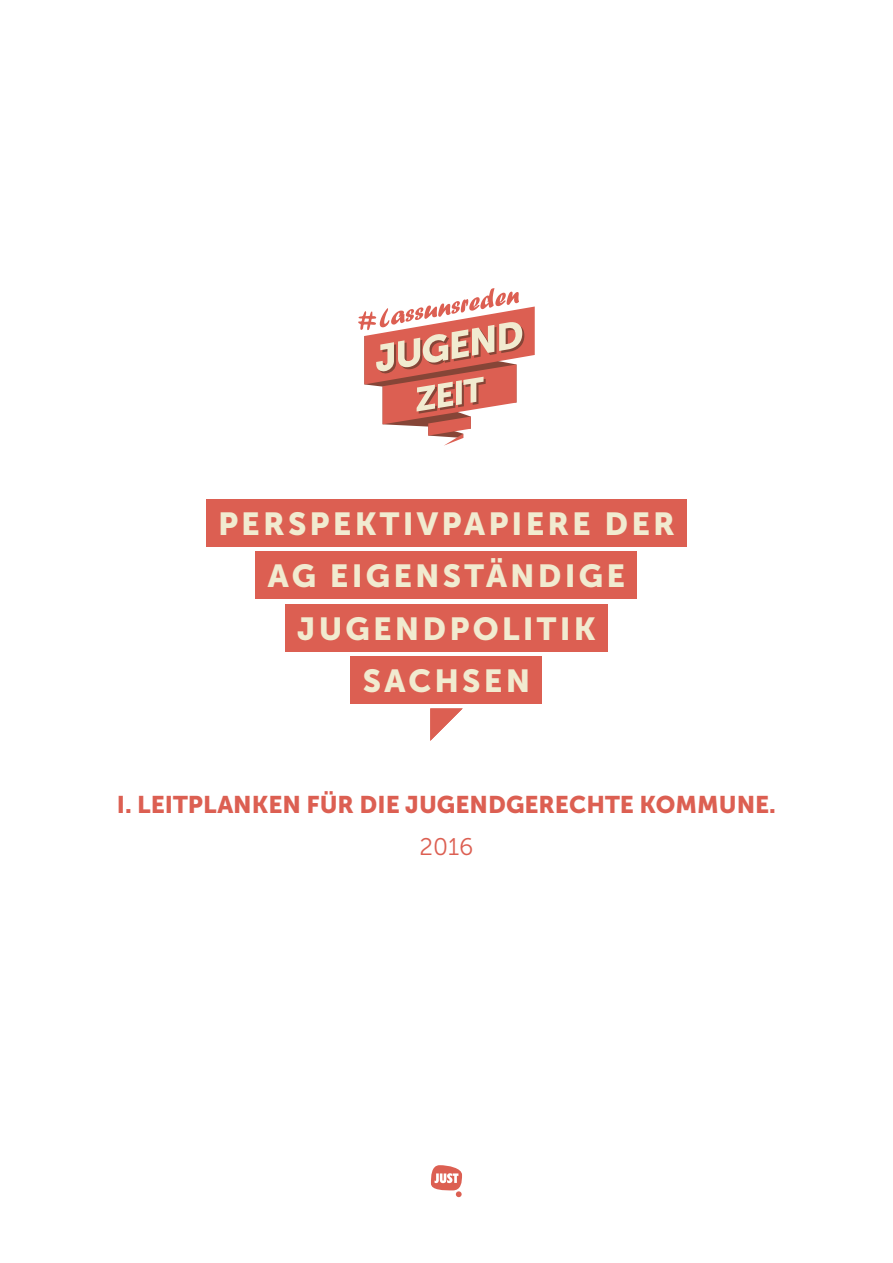
<style>
.page{position:relative;width:893px;height:1263px;background:#fff}
.page>*{position:absolute;margin:0;border:0;box-sizing:border-box;transform-origin:0 0}
.t1{font:31.65px "Museo Sans 900";letter-spacing:.1em;color:#f1ebd0}
.t2{font:24px "Museo Sans 900";color:#dc5f52}
.t3{font:24px "Museo Sans 300";color:#dc5f52}
</style>
<div class="page">
<svg style="left:358px;top:288px;width:177px;height:158px"></svg>
<div style="left:206px;top:499px;width:481px;height:48px;background:#dc5f52"></div>
<div style="left:285px;top:604px;width:323px;height:48px;background:#dc5f52"></div>
<div style="left:256px;top:552px;width:381px;height:47px;background:#dc5f52"></div>
<svg style="left:430px;top:708px;width:33px;height:33px"></svg>
<div style="left:351px;top:656px;width:191px;height:48px;background:#dc5f52"></div>
<svg style="left:431px;top:1165px;width:31px;height:32px"></svg>
<p class="t1" style="left:218px;top:506px;width:458px">PERSPEKTIVPAPIERE DER</p>
<p class="t1" style="left:268px;top:558px;width:359px">AG EIGENSTÄNDIGE</p>
<p class="t1" style="left:297px;top:611px;width:300px">JUGENDPOLITIK</p>
<p class="t1" style="left:363px;top:663px;width:169px">SACHSEN</p>
<p class="t2" style="left:117px;top:790px;width:661px">I. LEITPLANKEN FÜR DIE JUGENDGERECHTE KOMMUNE.</p>
<p class="t3" style="left:419px;top:834px;width:56px">2016</p>
</div>
